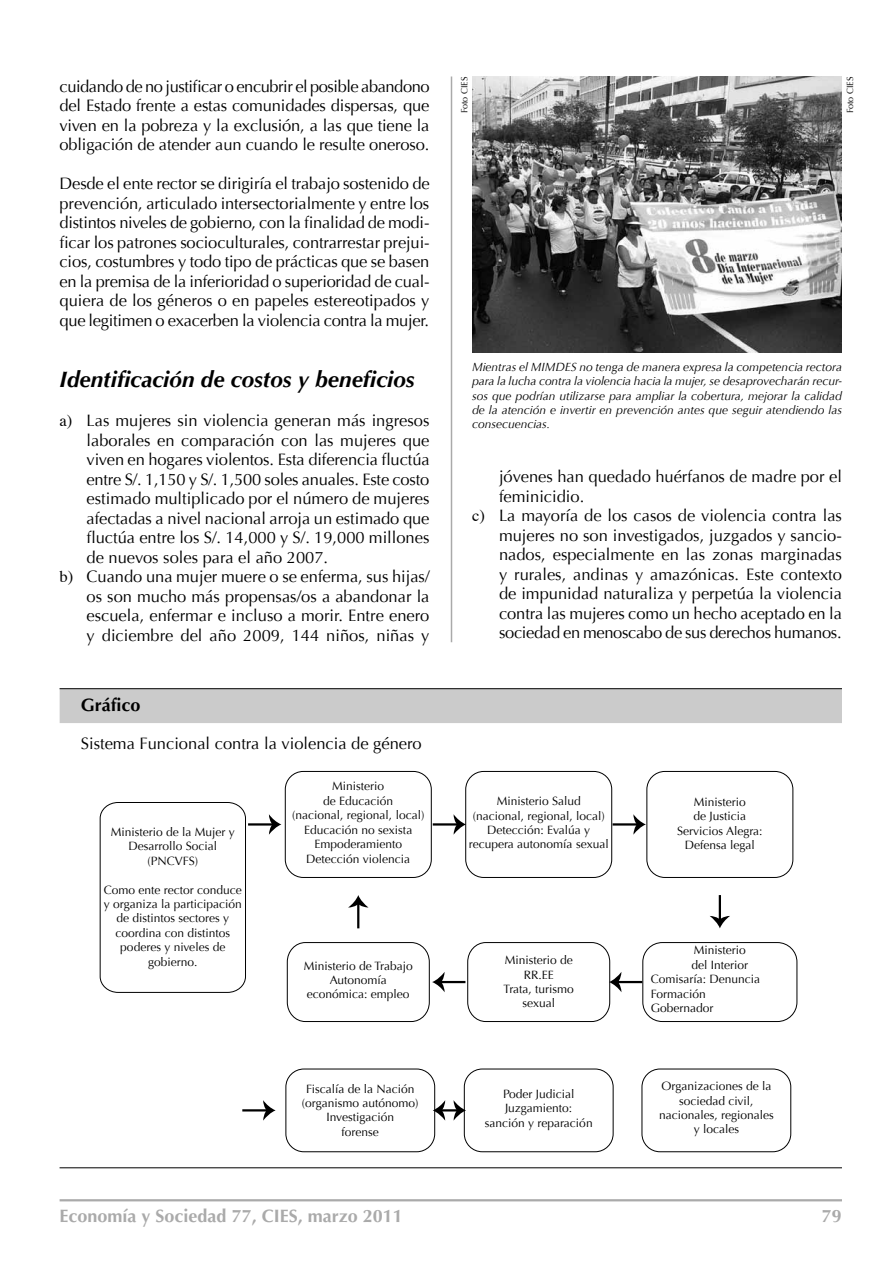
<style>
.page{position:relative;width:893px;height:1263px;background:#fff}
.page>*{position:absolute;margin:0;border:0;box-sizing:border-box;transform-origin:0 0}
.t1{font:italic 700 22.5px "Optima";color:#000}
.t2{font:700 18px "Optima LH East A";color:#aaa}
.t3{font:700 18px "Optima LH East A";color:#000}
.t4{font:16.5px/19.5px "Optima";color:#000;text-align:justify}
.t5{font:16.5px "Optima";letter-spacing:-.02em;color:#000}
.t6{font:12px/14.4px "Optima";color:#000;text-align:center}
.t7{font:italic 12px/14.2px "Optima";color:#000;text-align:justify}
.t8{font:9px "Optima";color:#000}
.s1{font-family:"Times"}
</style>
<div class="page">
<hr style="left:60px;top:1199px;width:782px;height:2px;background:#aaa">
<hr style="left:451px;top:77px;width:1px;height:565px;background:#aaa">
<img style="left:472px;top:77px;width:370px;height:276px">
<div style="left:60px;top:689px;width:782px;height:34px;background:#cbcbcb;border:2px solid #cbcbcb"></div>
<hr style="left:60px;top:688px;width:782px;height:1px;background:#000">
<hr style="left:60px;top:1167px;width:782px;height:1px;background:#000">
<div style="left:285px;top:771px;width:147px;height:107px;border:1px solid #000;border-radius:18px"></div>
<div style="left:465px;top:771px;width:147px;height:107px;border:1px solid #000;border-radius:18px"></div>
<div style="left:646px;top:771px;width:147px;height:107px;border:1px solid #000;border-radius:18px"></div>
<div style="left:287px;top:942px;width:143px;height:80px;border:1px solid #000;border-radius:19px"></div>
<div style="left:467px;top:942px;width:143px;height:80px;border:1px solid #000;border-radius:19px"></div>
<div style="left:642px;top:942px;width:155px;height:80px;border:1px solid #000;border-radius:19px"></div>
<div style="left:285px;top:1069px;width:150px;height:83px;border:1px solid #000;border-radius:18px"></div>
<div style="left:464px;top:1069px;width:149px;height:83px;border:1px solid #000;border-radius:18px"></div>
<div style="left:642px;top:1069px;width:149px;height:83px;border:1px solid #000;border-radius:18px"></div>
<svg style="left:99px;top:802px;width:147px;height:191px"></svg>
<hr style="left:248px;top:823px;width:25px;height:2px;background:#000">
<svg style="left:269px;top:814px;width:12px;height:21px"></svg>
<hr style="left:433px;top:823px;width:25px;height:2px;background:#000">
<svg style="left:454px;top:814px;width:12px;height:21px"></svg>
<hr style="left:242px;top:1109px;width:26px;height:2px;background:#000">
<svg style="left:263px;top:1100px;width:13px;height:20px"></svg>
<svg style="left:433px;top:1100px;width:33px;height:20px"></svg>
<hr style="left:613px;top:823px;width:25px;height:2px;background:#000">
<svg style="left:633px;top:814px;width:13px;height:21px"></svg>
<hr style="left:617px;top:981px;width:25px;height:2px;background:#000">
<svg style="left:609px;top:972px;width:12px;height:20px"></svg>
<hr style="left:440px;top:981px;width:25px;height:2px;background:#000">
<svg style="left:432px;top:972px;width:13px;height:20px"></svg>
<hr style="left:357px;top:903px;width:2px;height:25px;background:#000">
<svg style="left:349px;top:895px;width:19px;height:12px"></svg>
<hr style="left:719px;top:895px;width:2px;height:25px;background:#000">
<svg style="left:710px;top:916px;width:20px;height:12px"></svg>
<p class="t4" style="left:60px;top:77px;width:372px">cuidando de no justificar o encubrir el posible abandono del Estado frente a estas comunidades dispersas, que viven en la pobreza y la exclusión, a las que tiene la obligación de atender aun cuando le resulte oneroso.</p>
<p class="t4" style="left:60px;top:174px;width:372px">Desde el ente rector se dirigiría el trabajo sostenido de prevención, articulado intersectorialmente y entre los distintos niveles de gobierno, con la finalidad de modi&shy;ficar los patrones socioculturales, contrarrestar prejui&shy;cios, costumbres y todo tipo de prácticas que se basen en la premisa de la inferioridad o superioridad de cual&shy;quiera de los géneros o en papeles estereotipados y que legitimen o exacerben la violencia contra la mujer.</p>
<h1 class="t1" style="left:60px;top:366px;width:357px">Identificación de costos y beneficios</h1>
<p class="t4" style="left:60px;top:411px;width:371px"><span class="s1">a)</span> Las mujeres sin violencia generan más ingresos</p>
<p class="t4" style="left:87px;top:431px;width:344px">laborales en comparación con las mujeres que</p>
<p class="t4" style="left:87px;top:450px;width:345px">viven en hogares violentos. Esta diferencia fluctúa</p>
<p class="t4" style="left:87px;top:470px;width:344px">entre S/. 1,150 y S/. 1,500 soles anuales. Este costo</p>
<p class="t4" style="left:87px;top:489px;width:344px">estimado multiplicado por el número de mujeres</p>
<p class="t4" style="left:87px;top:509px;width:344px">afectadas a nivel nacional arroja un estimado que</p>
<p class="t4" style="left:87px;top:528px;width:344px">fluctúa entre los S/. 14,000 y S/. 19,000 millones</p>
<p class="t4" style="left:87px;top:548px;width:243px">de nuevos soles para el año 2007.</p>
<p class="t4" style="left:60px;top:567px;width:372px"><span class="s1">b)</span> Cuando una mujer muere o se enferma, sus hijas/</p>
<p class="t4" style="left:87px;top:587px;width:344px">os son mucho más propensas/os a abandonar la</p>
<p class="t4" style="left:87px;top:606px;width:344px">escuela, enfermar e incluso a morir. Entre enero</p>
<p class="t4" style="left:87px;top:626px;width:344px">y diciembre del año 2009, 144 niños, niñas y</p>
<p class="t8" style="left:459px;top:113px;width:38px;rotate:-90deg">Foto CIES</p>
<p class="t8" style="left:845px;top:113px;width:38px;rotate:-90deg">Foto CIES</p>
<p class="t7" style="left:472px;top:360px;width:371px">Mientras el MIMDES no tenga de manera expresa la competencia rectora para la lucha contra la violencia hacia la mujer, se desaprovecharán recur&shy;sos que podrían utilizarse para ampliar la cobertura, mejorar la calidad de la atención e invertir en prevención antes que seguir atendiendo las consecuencias.</p>
<p class="t4" style="left:499px;top:467px;width:344px">jóvenes han quedado huérfanos de madre por el</p>
<p class="t4" style="left:499px;top:487px;width:87px">feminicidio.</p>
<p class="t4" style="left:472px;top:506px;width:371px"><span class="s1">c)</span> La mayoría de los casos de violencia contra las</p>
<p class="t4" style="left:499px;top:526px;width:344px">mujeres no son investigados, juzgados y sancio-</p>
<p class="t4" style="left:499px;top:545px;width:344px">nados, especialmente en las zonas marginadas</p>
<p class="t4" style="left:499px;top:565px;width:344px">y rurales, andinas y amazónicas. Este contexto</p>
<p class="t4" style="left:499px;top:584px;width:344px">de impunidad naturaliza y perpetúa la violencia</p>
<p class="t4" style="left:499px;top:604px;width:345px">contra las mujeres como un hecho aceptado en la</p>
<p class="t5" style="left:499px;top:623px;width:344px">sociedad en menoscabo de sus derechos humanos.</p>
<p class="t3" style="left:81px;top:694px;width:61px">Gráfico</p>
<p class="t4" style="left:81px;top:734px;width:342px">Sistema Funcional contra la violencia de género</p>
<p class="t6" style="left:292px;top:779px;width:134px">Ministerio<br>de Educación<br>(nacional, regional, local)<br>Educación no sexista<br>Empoderamiento<br>Detección violencia</p>
<p class="t6" style="left:469px;top:794px;width:141px">Ministerio Salud<br>(nacional, regional, local)<br>Detección: Evalúa y recupera autonomía sexual</p>
<p class="t6" style="left:677px;top:795px;width:87px">Ministerio<br>de Justicia<br>Servicios Alegra:<br>Defensa legal</p>
<p class="t6" style="left:111px;top:825px;width:126px">Ministerio de la Mujer y<br>Desarrollo Social (PNCVFS)</p>
<p class="t6" style="left:104px;top:882px;width:140px">Como ente rector conduce y organiza la participación de distintos sectores y coordina con distintos poderes y niveles de gobierno.</p>
<p class="t6" style="left:694px;top:943px;width:54px">Ministerio</p>
<p class="t6" style="left:691px;top:958px;width:58px">del Interior</p>
<p class="t6" style="left:651px;top:972px;width:111px">Comisaría: Denuncia</p>
<p class="t6" style="left:651px;top:986px;width:56px">Formación</p>
<p class="t6" style="left:651px;top:1001px;width:64px">Gobernador</p>
<p class="t6" style="left:304px;top:958px;width:110px">Ministerio de Trabajo<br>Autonomía económica: empleo</p>
<p class="t6" style="left:504px;top:953px;width:72px">Ministerio de<br>RR.EE<br>Trata, turismo sexual</p>
<p class="t6" style="left:302px;top:1081px;width:118px">Fiscalía de la Nación (organismo autónomo)<br>Investigación<br>forense</p>
<p class="t6" style="left:485px;top:1086px;width:109px">Poder Judicial<br>Juzgamiento: sanción y reparación</p>
<p class="t6" style="left:659px;top:1079px;width:116px">Organizaciones de la sociedad civil, nacionales, regionales y locales</p>
<p class="t2" style="left:60px;top:1204px;width:345px">Economía y Sociedad 77, CIES, marzo 2011</p>
<p class="t2" style="left:822px;top:1204px;width:22px">79</p>
</div>
